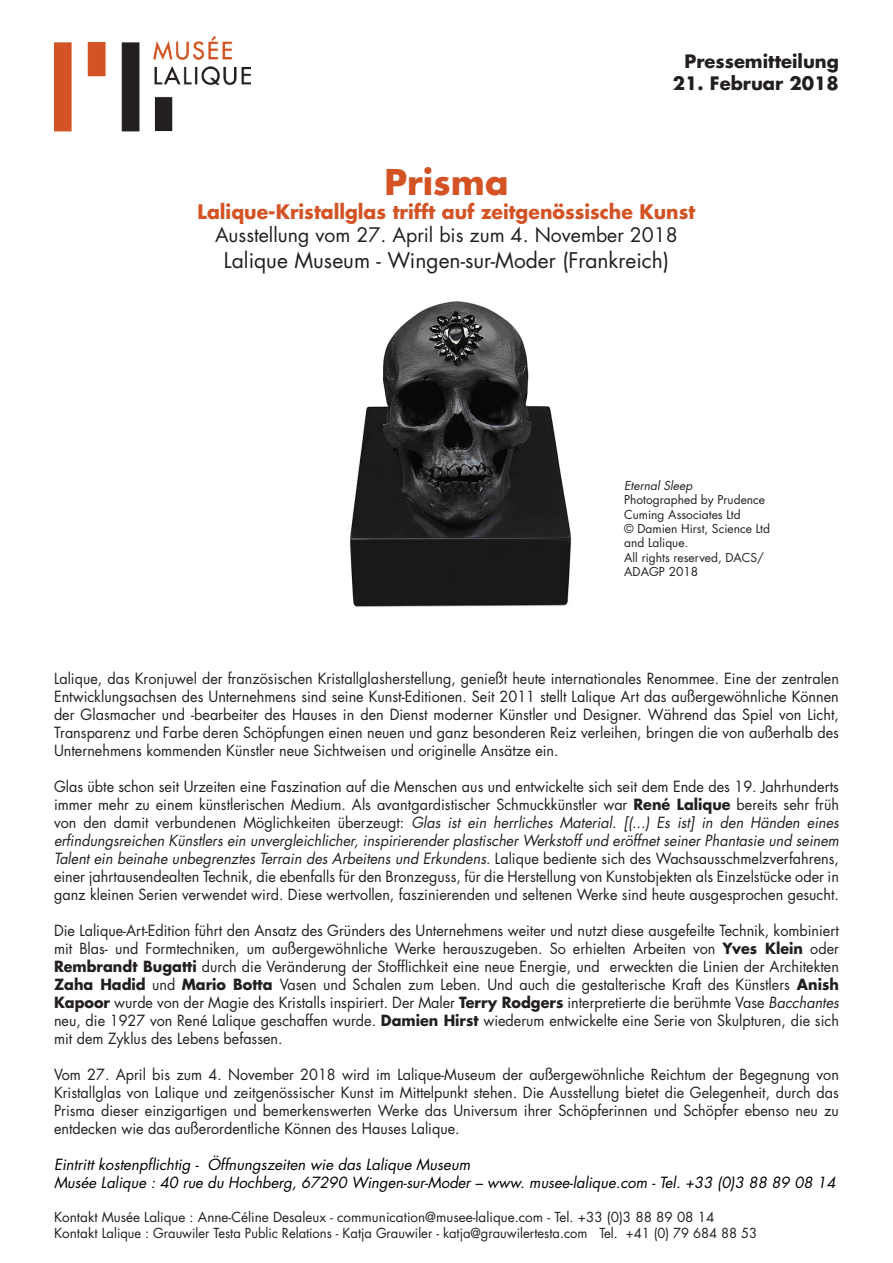
<style>
.page{position:relative;width:893px;height:1263px;background:#fff}
.page>*{position:absolute;margin:0;border:0;box-sizing:border-box;transform-origin:0 0}
.t1{font:700 34.5px "Futura LT";color:#d35325}
.t2{font:21px "Futura LT";color:#231f20}
.t3{font:700 19.5px "Futura LT";color:#d35325}
.t4{font:19.5px "Futura LT";color:#231f20}
.t5{font:700 18px "Futura LT";color:#231f20}
.t6{font:15px/18px "Futura LT";color:#231f20;text-align:justify;scale:.96 1}
.t7{font:italic 15px/18px "Futura LT";color:#000}
.t8{font:13.5px "Futura LT";color:#231f20}
.t9{font:12px "Futura LT";color:#231f20}
.t10{font:italic 12px "Futura LT";color:#231f20}
.s1{font-weight:700}
.s2{font-style:italic}
</style>
<div class="page">
<img style="left:54px;top:37px;width:197px;height:95px">
<img style="left:350px;top:301px;width:222px;height:306px">
<p class="t5" style="left:684px;top:50px;width:156px">Pressemitteilung</p>
<p class="t5" style="left:673px;top:71px;width:168px">21. Februar 2018</p>
<p class="t1" style="left:384px;top:160px;width:126px">Prisma</p>
<p class="t3" style="left:198px;top:199px;width:499px">Lalique-Kristallglas trifft auf zeitgenössische Kunst</p>
<p class="t4" style="left:215px;top:223px;width:464px">Ausstellung vom 27. April bis zum 4. November 2018</p>
<p class="t2" style="left:224px;top:246px;width:447px">Lalique Museum - Wingen-sur-Moder (Frankreich)</p>
<p class="t10" style="left:624px;top:478px;width:70px">Eternal Sleep</p>
<p class="t9" style="left:624px;top:492px;width:142px">Photographed by Prudence</p>
<p class="t9" style="left:624px;top:506px;width:118px">Cuming Associates Ltd</p>
<p class="t9" style="left:624px;top:521px;width:147px">© Damien Hirst, Science Ltd</p>
<p class="t9" style="left:624px;top:535px;width:66px">and Lalique.</p>
<p class="t9" style="left:624px;top:550px;width:141px">All rights reserved, DACS/</p>
<p class="t9" style="left:624px;top:564px;width:76px">ADAGP 2018</p>
<p class="t6" style="left:54px;top:669px;width:819px">Lalique, das Kronjuwel der französischen Kristallglasherstellung, genießt heute internationales Renommee. Eine der zentralen Entwicklungsachsen des Unternehmens sind seine Kunst-Editionen. Seit 2011 stellt Lalique Art das außergewöhnliche Können der Glasmacher und -bearbeiter des Hauses in den Dienst moderner Künstler und Designer. Während das Spiel von Licht, Transparenz und Farbe deren Schöpfungen einen neuen und ganz besonderen Reiz verleihen, bringen die von außerhalb des Unternehmens kommenden Künstler neue Sichtweisen und originelle Ansätze ein.</p>
<p class="t6" style="left:54px;top:777px;width:819px">Glas übte schon seit Urzeiten eine Faszination auf die Menschen aus und entwickelte sich seit dem Ende des 19. Jahrhunderts immer mehr zu einem künstlerischen Medium. Als avantgardistischer Schmuckkünstler war <span class="s1">René Lalique</span> bereits sehr früh von den damit verbundenen Möglichkeiten überzeugt: <span class="s2">Glas ist ein herrliches Material. [(...) Es ist] in den Händen eines erfindungsreichen Künstlers ein unvergleichlicher, inspirierender plastischer Werkstoff und eröffnet seiner Phantasie und seinem Talent ein beinahe unbegrenztes Terrain des Arbeitens und Erkundens</span>. Lalique bediente sich des Wachsausschmelzverfahrens, einer jahrtausendealten Technik, die ebenfalls für den Bronzeguss, für die Herstellung von Kunstobjekten als Einzelstücke oder in ganz kleinen Serien verwendet wird. Diese wertvollen, faszinierenden und seltenen Werke sind heute ausgesprochen gesucht.</p>
<p class="t6" style="left:54px;top:921px;width:819px">Die Lalique-Art-Edition führt den Ansatz des Gründers des Unternehmens weiter und nutzt diese ausgefeilte Technik, kombiniert mit Blas- und Formtechniken, um außergewöhnliche Werke herauszugeben. So erhielten Arbeiten von <span class="s1">Yves Klein</span> oder <span class="s1">Rembrandt Bugatti</span> durch die Veränderung der Stofflichkeit eine neue Energie, und erweckten die Linien der Architekten <span class="s1">Zaha Hadid</span> und <span class="s1">Mario Botta</span> Vasen und Schalen zum Leben. Und auch die gestalterische Kraft des Künstlers <span class="s1">Anish Kapoor</span> wurde von der Magie des Kristalls inspiriert. Der Maler <span class="s1">Terry Rodgers</span> interpretierte die berühmte Vase <span class="s2">Bacchantes </span>neu, die 1927 von René Lalique geschaffen wurde. <span class="s1">Damien Hirst</span> wiederum entwickelte eine Serie von Skulpturen, die sich mit dem Zyklus des Lebens befassen.</p>
<p class="t6" style="left:54px;top:1065px;width:819px">Vom 27. April bis zum 4. November 2018 wird im Lalique-Museum der außergewöhnliche Reichtum der Begegnung von Kristallglas von Lalique und zeitgenössischer Kunst im Mittelpunkt stehen. Die Ausstellung bietet die Gelegenheit, durch das Prisma dieser einzigartigen und bemerkenswerten Werke das Universum ihrer Schöpferinnen und Schöpfer ebenso neu zu entdecken wie das außerordentliche Können des Hauses Lalique.</p>
<p class="t7" style="left:54px;top:1155px;width:783px">Eintritt kostenpflichtig - Öffnungszeiten wie das Lalique Museum<br>Musée Lalique : 40 rue du Hochberg, 67290 Wingen-sur-Moder – www. musee-lalique.com - Tel. +33 (0)3 88 89 08 14</p>
<p class="t8" style="left:54px;top:1208px;width:662px">Kontakt Musée Lalique : Anne-Céline Desaleux - communication@musee-lalique.com - Tel. +33 (0)3 88 89 08 14</p>
<p class="t8" style="left:54px;top:1225px;width:704px">Kontakt Lalique : Grauwiler Testa Public Relations - Katja Grauwiler - katja@grauwilertesta.com Tel. +41 (0) 79 684 88 53</p>
</div>
